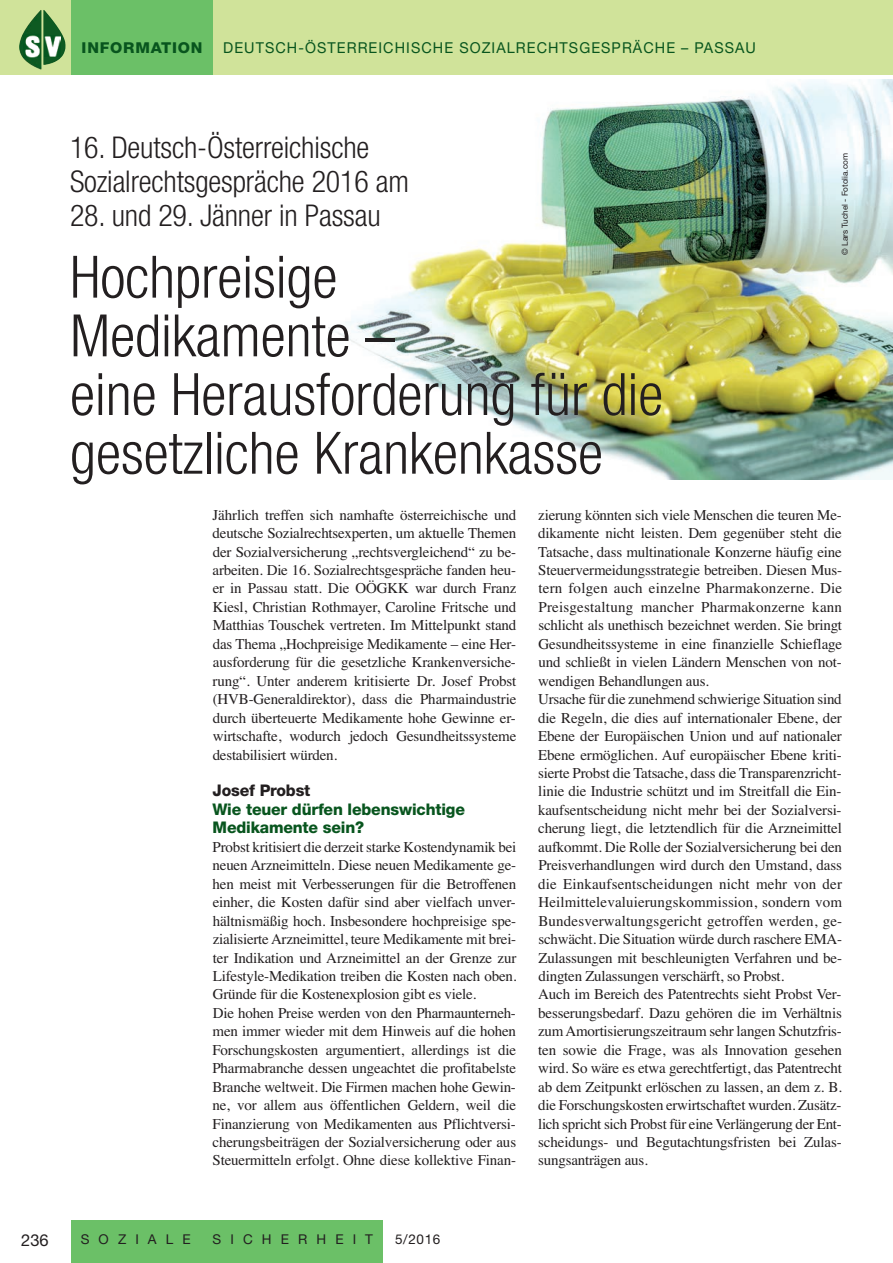
<style>
.page{position:relative;width:893px;height:1263px;background:#fff}
.page>*{position:absolute;margin:0;border:0;box-sizing:border-box;transform-origin:0 0}
.t1{font:300 condensed 58.5px/58.7px "Helvetica Neue LT Std";color:#231f20}
.t2{font:300 condensed 30px/34.3px "Helvetica Neue LT Std";letter-spacing:-.005em;color:#231f20}
.t3{font:16.5px "Helvetica Neue";color:#231f20}
.t4{font:800 16.05px/18.5px "Helvetica Neue";letter-spacing:-.01em;color:#08551e}
.t5{font:800 16.05px "Helvetica Neue";letter-spacing:-.01em;color:#231f20}
.t6{font:15px/18.5px "Times";letter-spacing:-.01em;color:#231f20}
.t7{font:15px "Helvetica Neue";letter-spacing:.075em;color:#08551e;scale:.96 1}
.t8{font:800 15px "Helvetica Neue";letter-spacing:.05em;color:#08551e;scale:1.05 1}
.t9{font:13.5px "Helvetica Neue";letter-spacing:.675em;color:#231f20}
.t10{font:8.25px "Helvetica Neue";letter-spacing:-.005em;color:#231f20}
</style>
<div class="page">
<img style="left:329px;top:80px;width:564px;height:399px">
<div style="left:0;top:0;width:893px;height:74px;background:#d0e39a"></div>
<div style="left:71px;top:0;width:142px;height:74px;background:#6bc067"></div>
<div style="left:71px;top:1220px;width:312px;height:43px;background:#6bc067"></div>
<img style="left:43px;top:10px;width:22px;height:55px">
<img style="left:19px;top:10px;width:22px;height:60px">
<img style="left:23px;top:35px;width:17px;height:22px">
<img style="left:45px;top:36px;width:16px;height:21px">
<p class="t8" style="left:82px;top:43px;width:117px">INFORMATION</p>
<p class="t7" style="left:223px;top:43px;width:556px">DEUTSCH-ÖSTERREICHISCHE SOZIALRECHTSGESPRÄCHE – PASSAU</p>
<h2 class="t2" style="left:70px;top:132px;width:341px">16. Deutsch-Österreichische<br>Sozialrechtsgespräche 2016 am</h2>
<h2 class="t2" style="left:70px;top:201px;width:312px">28. und 29. Jänner in Passau</h2>
<h1 class="t1" style="left:70px;top:253px;width:595px">Hochpreisige<br>Medikamente –<br>eine Herausforderung für die gesetzliche Krankenkasse</h1>
<p class="t10" style="left:842px;top:254px;width:103px;rotate:-90deg">© Lars Tuchel - Fotolia.com</p>
<p class="t6" style="left:213px;top:505px;width:305px;text-align:justify">Jährlich treffen sich namhafte österreichische und deutsche Sozialrechtsexperten, um aktuelle Themen der Sozialversicherung „rechtsvergleichend“ zu be&shy;arbeiten. Die 16. Sozialrechtsgespräche fanden heu&shy;er in Passau statt. Die OÖGKK war durch Franz Kiesl, Christian Rothmayer, Caroline Fritsche und Matthias Touschek vertreten. Im Mittelpunkt stand das Thema „Hochpreisige Medikamente – eine Her&shy;ausforderung für die gesetzliche Krankenversiche&shy;rung“. Unter anderem kritisierte Dr. Josef Probst (HVB-Generaldirektor), dass die Pharmaindustrie durch überteuerte Medikamente hohe Gewinne er&shy;wirtschafte, wodurch jedoch Gesundheitssysteme destabilisiert würden.</p>
<p class="t5" style="left:213px;top:785px;width:99px">Josef Probst</p>
<p class="t4" style="left:213px;top:801px;width:254px">Wie teuer dürfen lebenswichtige<br>Medikamente sein?</p>
<p class="t6" style="left:212px;top:837px;width:306px">Probst kritisiert die derzeit starke Kostendynamik bei neuen Arzneimitteln. Diese neuen Medikamente ge&shy;hen meist mit Verbesserungen für die Betroffenen einher, die Kosten dafür sind aber vielfach unver&shy;hältnismäßig hoch. Insbesondere hochpreisige spe&shy;zialisierte Arzneimittel, teure Medikamente mit brei&shy;ter Indikation und Arzneimittel an der Grenze zur Lifestyle-Medikation treiben die Kosten nach oben.<br>Gründe für die Kostenexplosion gibt es viele.<br>Die hohen Preise werden von den Pharmaunterneh&shy;men immer wieder mit dem Hinweis auf die hohen Forschungskosten argumentiert, allerdings ist die Pharmabranche dessen ungeachtet die profitabelste Branche weltweit. Die Firmen machen hohe Gewin&shy;ne, vor allem aus öffentlichen Geldern, weil die Finanzierung von Medikamenten aus Pflichtversi&shy;cherungsbeiträgen der Sozialversicherung oder aus Steuermitteln erfolgt. Ohne diese kollektive Finan-</p>
<p class="t6" style="left:538px;top:505px;width:306px">zierung könnten sich viele Menschen die teuren Me&shy;dikamente nicht leisten. Dem gegenüber steht die Tatsache, dass multinationale Konzerne häufig eine Steuervermeidungsstrategie betreiben. Diesen Mus&shy;tern folgen auch einzelne Pharmakonzerne. Die Preisgestaltung mancher Pharmakonzerne kann schlicht als unethisch bezeichnet werden. Sie bringt Gesundheitssysteme in eine finanzielle Schieflage und schließt in vielen Ländern Menschen von not&shy;wendigen Behandlungen aus.<br>Ursache für die zunehmend schwierige Situation sind die Regeln, die dies auf internationaler Ebene, der Ebene der Europäischen Union und auf nationaler Ebene ermöglichen. Auf europäischer Ebene kriti&shy;sierte Probst die Tatsache, dass die Transparenzricht&shy;linie die Industrie schützt und im Streitfall die Ein&shy;kaufsentscheidung nicht mehr bei der Sozialversi&shy;cherung liegt, die letztendlich für die Arzneimittel aufkommt. Die Rolle der Sozialversicherung bei den Preisverhandlungen wird durch den Umstand, dass die Einkaufsentscheidungen nicht mehr von der Heilmittelevaluierungskommission, sondern vom Bundesverwaltungsgericht getroffen werden, ge&shy;schwächt. Die Situation würde durch raschere EMA-Zulassungen mit beschleunigten Verfahren und be&shy;dingten Zulassungen verschärft, so Probst.<br>Auch im Bereich des Patentrechts sieht Probst Ver&shy;besserungsbedarf. Dazu gehören die im Verhältnis zum Amortisierungszeitraum sehr langen Schutzfris&shy;ten sowie die Frage, was als Innovation gesehen wird. So wäre es etwa gerechtfertigt, das Patentrecht ab dem Zeitpunkt erlöschen zu lassen, an dem z. B. die Forschungskosten erwirtschaftet wurden. Zusätz&shy;lich spricht sich Probst für eine Verlängerung der Ent&shy;scheidungs- und Begutachtungsfristen bei Zulas&shy;sungsanträgen aus.</p>
<p class="t3" style="left:21px;top:1234px;width:29px">236</p>
<p class="t9" style="left:81px;top:1234px;width:111px">SOZIALE</p>
<p class="t9" style="left:213px;top:1234px;width:162px">SICHERHEIT</p>
<p class="t9" style="left:395px;top:1234px;width:47px">5/2016</p>
</div>
